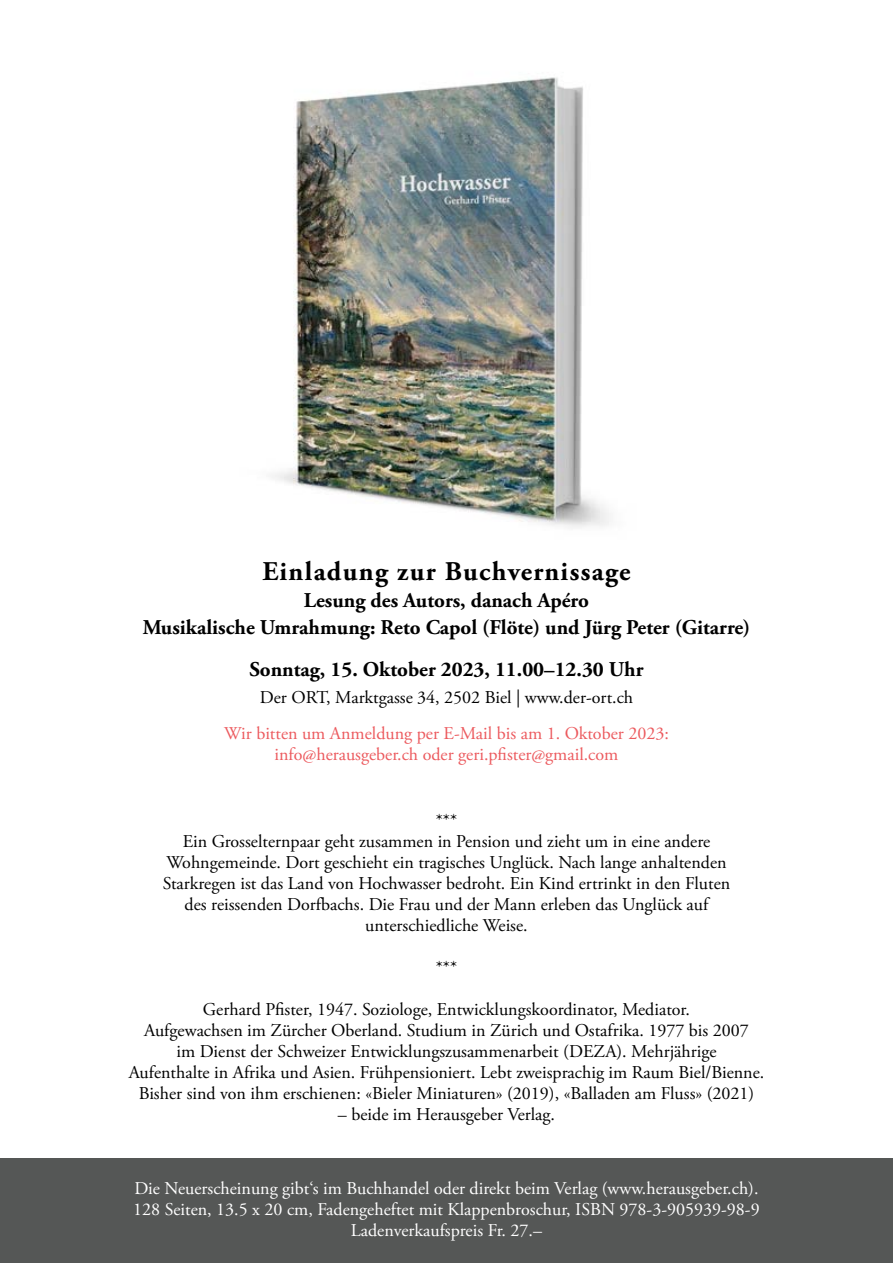
<style>
.page{position:relative;width:893px;height:1263px;background:#fff}
.page>*{position:absolute;margin:0;border:0;box-sizing:border-box;transform-origin:0 0}
.t1{font:700 27px "Adobe Garamond Pro";letter-spacing:.05em;color:#000}
.t2{font:700 21px/27px "Adobe Garamond Pro";color:#000;text-align:center}
.t3{font:18px/21px "Adobe Garamond Pro";color:#000;text-align:center}
.t4{font:18px/21px "Adobe Garamond Pro";color:#fff;text-align:center}
.t5{font:18px/21px "Adobe Garamond Pro";color:#ec5a5e;text-align:center}
</style>
<div class="page">
<img style="left:272px;top:77px;width:337px;height:451px">
<div style="left:0;top:1159px;width:893px;height:104px;background:#555756"></div>
<h1 class="t1" style="left:262px;top:556px;width:370px">Einladung zur Buchvernissage</h1>
<p class="t2" style="left:143px;top:587px;width:609px">Lesung des Autors, danach Apéro<br>Musikalische Umrahmung: Reto Capol (Flöte) und Jürg Peter (Gitarre)</p>
<p class="t2" style="left:249px;top:656px;width:396px">Sonntag, 15. Oktober 2023, 11.00–12.30 Uhr</p>
<p class="t3" style="left:260px;top:687px;width:375px">Der ORT, Marktgasse 34, 2502 Biel | www.der-ort.ch</p>
<p class="t5" style="left:224px;top:723px;width:446px">Wir bitten um Anmeldung per E-Mail bis am 1. Oktober 2023: info@herausgeber.ch oder geri.pfister@gmail.com</p>
<p class="t3" style="left:163px;top:810px;width:569px">***<br>Ein Grosselternpaar geht zusammen in Pension und zieht um in eine andere Wohngemeinde. Dort geschieht ein tragisches Unglück. Nach lange anhaltenden Starkregen ist das Land von Hochwasser bedroht. Ein Kind ertrinkt in den Fluten des reissenden Dorfbachs. Die Frau und der Mann erleben das Unglück auf unterschiedliche Weise.</p>
<p class="t3" style="left:436px;top:957px;width:23px">***</p>
<p class="t3" style="left:129px;top:999px;width:637px">Gerhard Pfister, 1947. Soziologe, Entwicklungskoordinator, Mediator.<br>Aufgewachsen im Zürcher Oberland. Studium in Zürich und Ostafrika. 1977 bis 2007<br>im Dienst der Schweizer Entwicklungszusammenarbeit (DEZA). Mehrjährige<br>Aufenthalte in Afrika und Asien. Frühpensioniert. Lebt zweisprachig im Raum Biel/Bienne.<br>Bisher sind von ihm erschienen: «Bieler Miniaturen» (2019), «Balladen am Fluss» (2021)</p>
<p class="t3" style="left:338px;top:1104px;width:219px">– beide im Herausgeber Verlag.</p>
<p class="t4" style="left:133px;top:1178px;width:628px">Die Neuerscheinung gibt‘s im Buchhandel oder direkt beim Verlag (www.herausgeber.ch).<br>128 Seiten, 13.5 x 20 cm, Fadengeheftet mit Klappenbroschur, ISBN 978-3-905939-98-9<br>Ladenverkaufspreis Fr. 27.–</p>
</div>
